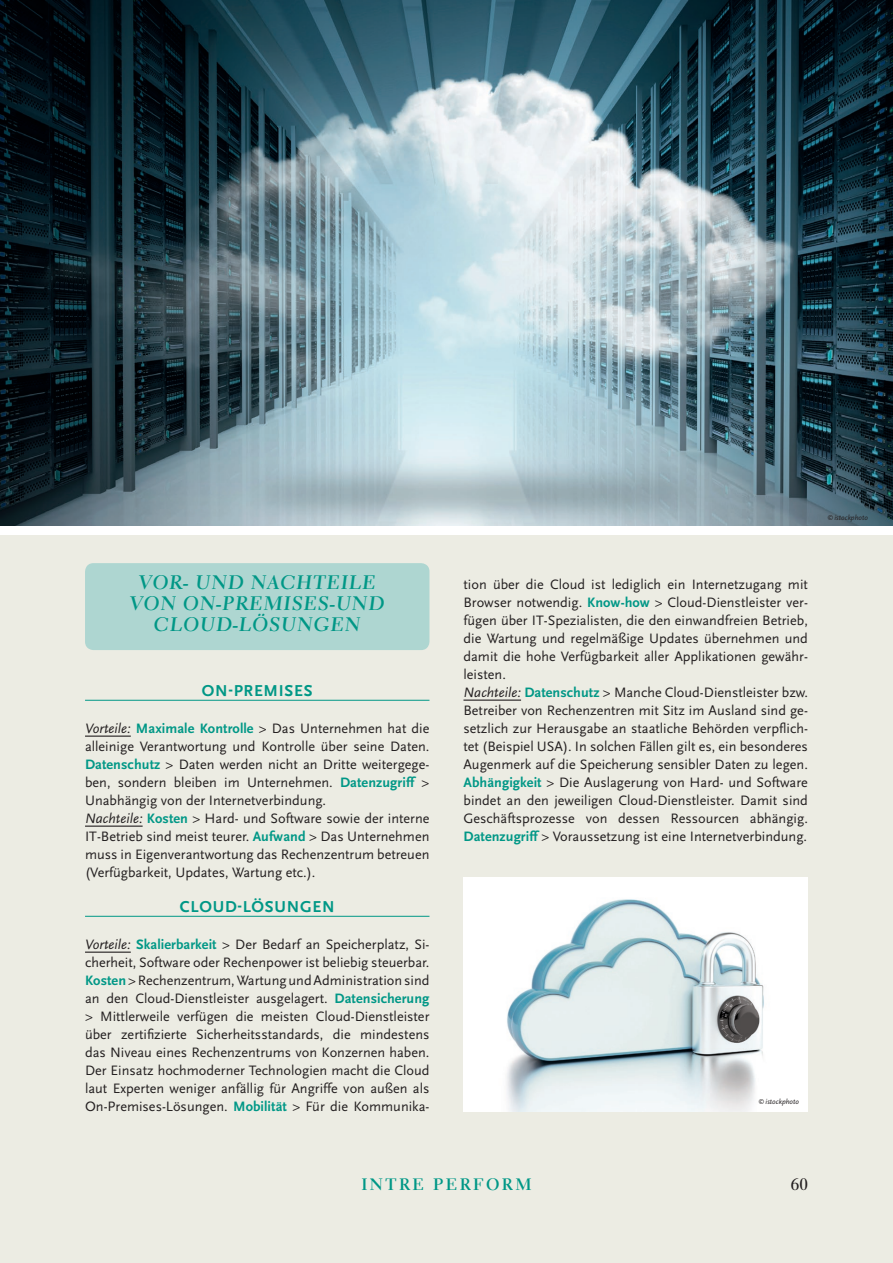
<style>
.page{position:relative;width:893px;height:1263px;background:#fff}
.page>*{position:absolute;margin:0;border:0;box-sizing:border-box;transform-origin:0 0}
.Infokasten___Übersch{font:19.5px/21px "Electra LT Std Bold Cursive";letter-spacing:.05em;color:#009786;text-align:center}
.Infokasten___Übersch-2{font:700 16.5px "Scala Sans Pro";letter-spacing:.045em;color:#009786}
.photo___titel{font:700 16.5px "Electra LT Std";letter-spacing:.15em;color:#009786}
.Pagina{font:700 16.5px "Electra LT Std";color:#231f20}
.Story___Fließtext{font:14.25px/18px "Scala Sans";color:#231f20;text-align:justify}
.Story___Photo_credit{font:italic 7.5px "Scala Sans Pro";color:#231f20}
.s1{font-family:"Scala Sans Pro";font-style:italic}
.s2{font-weight:700;color:#009786}
.s3{font-size:6px}
</style>
<div class="page">
<div style="left:0;top:535px;width:893px;height:728px;background:#ecece3"></div>
<img style="left:0;top:0;width:893px;height:525px">
<img style="left:463px;top:877px;width:345px;height:234px">
<div style="left:85px;top:563px;width:344px;height:87px;background:#aed6d1;border-radius:9px"></div>
<hr style="left:85px;top:700px;width:344px;height:1px;background:#009786">
<hr style="left:85px;top:735px;width:46px;height:2px;background:#231f20">
<hr style="left:85px;top:825px;width:58px;height:2px;background:#231f20">
<hr style="left:85px;top:916px;width:344px;height:1px;background:#009786">
<hr style="left:85px;top:951px;width:46px;height:2px;background:#231f20">
<hr style="left:463px;top:699px;width:58px;height:2px;background:#231f20">
<p class="Infokasten___Übersch" style="left:139px;top:572px;width:239px">VOR- UND NACHTEILE</p>
<p class="Infokasten___Übersch" style="left:130px;top:593px;width:256px">VON ON-PREMISES-UND<br>CLOUD-LÖSUNGEN</p>
<p class="Infokasten___Übersch-2" style="left:202px;top:681px;width:112px">ON-PREMISES</p>
<p class="Story___Fließtext" style="left:85px;top:720px;width:346px"><span class="s1">Vorteile:</span> <span class="s2">Maximale Kontrolle</span> &gt; Das Unternehmen hat die alleinige Verantwortung und Kontrolle über seine Daten.<br><span class="s2">Datenschutz</span> &gt; Daten werden nicht an Dritte weitergege&shy;ben, sondern bleiben im Unternehmen. <span class="s2">Datenzugriff</span> &gt; Unabhängig von der Internetverbindung.</p>
<p class="Story___Fließtext" style="left:85px;top:810px;width:346px"><span class="s1">Nachteile:</span> <span class="s2">Kosten</span> &gt; Hard- und Software sowie der interne IT-Betrieb sind meist teurer. <span class="s2">Aufwand</span> &gt; Das Unternehmen muss in Eigenverantwortung das Rechenzentrum betreuen (Verfügbarkeit, Updates, Wartung etc.).</p>
<p class="Infokasten___Übersch-2" style="left:180px;top:897px;width:156px">CLOUD-LÖSUNGEN</p>
<p class="Story___Fließtext" style="left:85px;top:936px;width:346px"><span class="s1">Vorteile:</span> <span class="s2">Skalierbarkeit</span> &gt; Der Bedarf an Speicherplatz, Si&shy;cherheit, Software oder Rechenpower ist beliebig steuerbar.<br><span class="s2">Kosten</span>&gt;Rechenzentrum,WartungundAdministrationsind an den Cloud-Dienstleister ausgelagert. <span class="s2">Datensicherung </span>&gt; Mittlerweile verfügen die meisten Cloud-Dienstleister über zertifizierte Sicherheitsstandards, die mindestens das Niveau eines Rechenzentrums von Konzernen haben.<br>Der Einsatz hochmoderner Technologien macht die Cloud laut Experten weniger anfällig für Angriffe von außen als On-Premises-Lösungen. <span class="s2">Mobilität</span> &gt; Für die Kommunika-</p>
<p class="Story___Photo_credit" style="left:827px;top:513px;width:42px"><span class="s3">©</span> istockphoto</p>
<p class="Story___Fließtext" style="left:463px;top:576px;width:346px">tion über die Cloud ist lediglich ein Internetzugang mit Browser notwendig. <span class="s2">Know-how</span> &gt; Cloud-Dienstleister ver&shy;fügen über IT-Spezialisten, die den einwandfreien Betrieb, die Wartung und regelmäßige Updates übernehmen und damit die hohe Verfügbarkeit aller Applikationen gewähr&shy;leisten.</p>
<p class="Story___Fließtext" style="left:463px;top:684px;width:346px"><span class="s1">Nachteile:</span> <span class="s2">Datenschutz</span> &gt; Manche Cloud-Dienstleister bzw.<br>Betreiber von Rechenzentren mit Sitz im Ausland sind ge&shy;setzlich zur Herausgabe an staatliche Behörden verpflich&shy;tet (Beispiel USA). In solchen Fällen gilt es, ein besonderes Augenmerk auf die Speicherung sensibler Daten zu legen.<br><span class="s2">Abhängigkeit</span> &gt; Die Auslagerung von Hard- und Software bindet an den jeweiligen Cloud-Dienstleister. Damit sind Geschäftsprozesse von dessen Ressourcen abhängig.<br><span class="s2">Datenzugriff</span> &gt; Voraussetzung ist eine Internetverbindung.</p>
<p class="Story___Photo_credit" style="left:759px;top:1097px;width:42px"><span class="s3">©</span> istockphoto</p>
<p class="photo___titel" style="left:361px;top:1174px;width:172px">INTRE PERFORM</p>
<p class="Pagina" style="left:791px;top:1174px;width:19px">60</p>
</div>
